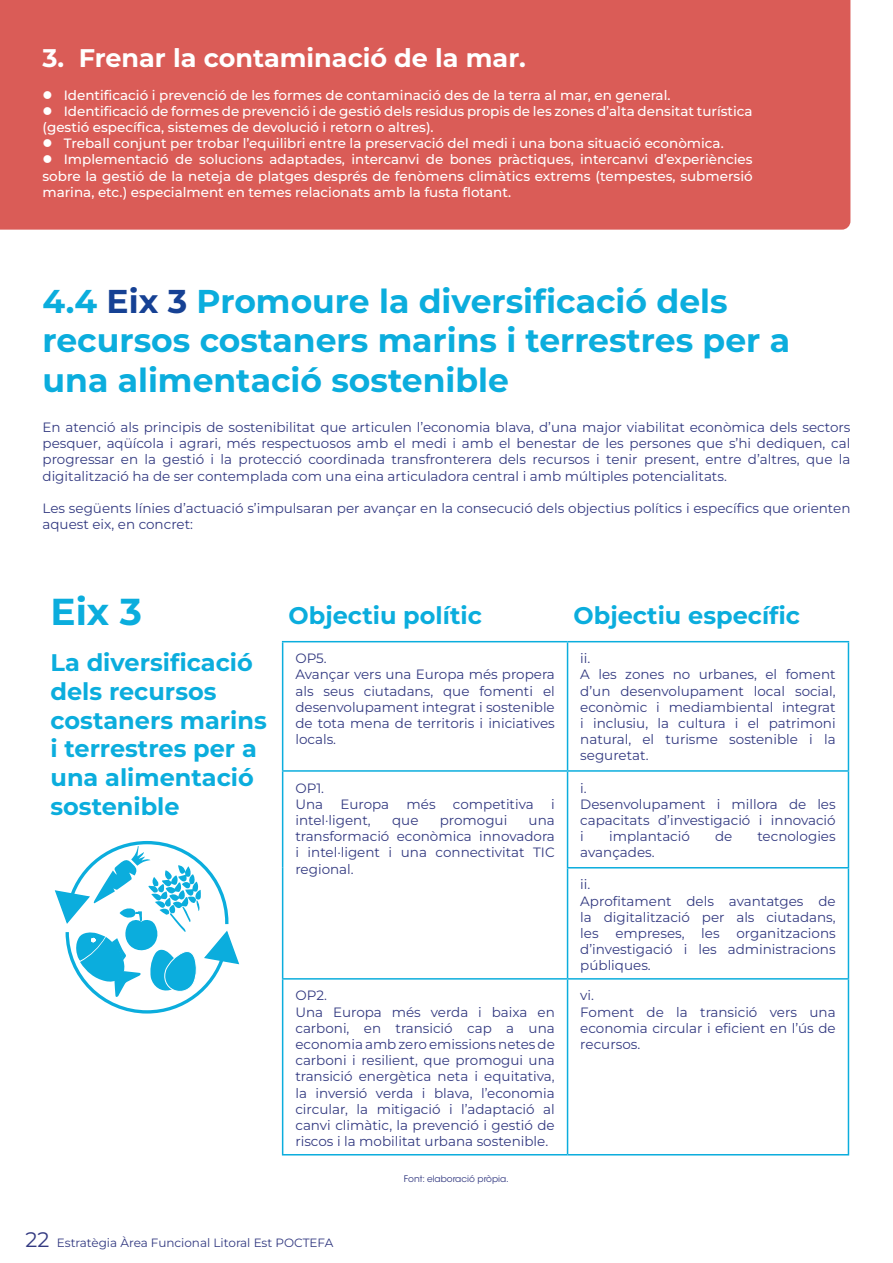
<style>
.page{position:relative;width:893px;height:1263px;background:#fff}
.page>*{position:absolute;margin:0;border:0;box-sizing:border-box;transform-origin:0 0}
.t1{font:700 37.5px "Montserrat";color:#0baddd}
.t2{font:700 33px/39.6px "Montserrat";color:#0baddd}
.t3{font:700 25.5px "Montserrat";color:#fff}
.t4{font:700 24px/28.8px "Montserrat";color:#0baddd}
.t5{font:13.5px/16.2px "Montserrat";color:#333a81}
.t6{font:500 13.5px "Montserrat";color:#fff}
.t7{font:12px "Montserrat";color:#333a81}
.t8{font:9px "ITC Avant Garde Std";color:#333a81}
.s1{color:#164194}
.s2{font-size:21px}
</style>
<div class="page">
<div style="left:0;top:0;width:850px;height:230px;background:#da5c57"></div>
<hr style="left:282px;top:641px;width:286px;height:1px;background:#0baddd">
<hr style="left:282px;top:642px;width:1px;height:128px;background:#0baddd">
<hr style="left:568px;top:641px;width:281px;height:1px;background:#0baddd">
<hr style="left:567px;top:642px;width:1px;height:128px;background:#0baddd">
<hr style="left:848px;top:642px;width:1px;height:128px;background:#0baddd">
<hr style="left:282px;top:770px;width:286px;height:2px;background:#0baddd">
<hr style="left:282px;top:772px;width:1px;height:96px;background:#0baddd">
<hr style="left:282px;top:868px;width:1px;height:110px;background:#0baddd">
<hr style="left:282px;top:978px;width:286px;height:1px;background:#0baddd">
<hr style="left:282px;top:979px;width:1px;height:175px;background:#0baddd">
<hr style="left:282px;top:1154px;width:286px;height:1px;background:#0baddd">
<hr style="left:568px;top:770px;width:281px;height:2px;background:#0baddd">
<hr style="left:567px;top:772px;width:1px;height:95px;background:#0baddd">
<hr style="left:848px;top:772px;width:1px;height:95px;background:#0baddd">
<hr style="left:567px;top:867px;width:282px;height:1px;background:#0baddd">
<hr style="left:567px;top:868px;width:1px;height:110px;background:#0baddd">
<hr style="left:848px;top:868px;width:1px;height:110px;background:#0baddd">
<hr style="left:568px;top:978px;width:281px;height:1px;background:#0baddd">
<hr style="left:567px;top:979px;width:1px;height:175px;background:#0baddd">
<hr style="left:848px;top:979px;width:1px;height:175px;background:#0baddd">
<hr style="left:568px;top:1154px;width:281px;height:1px;background:#0baddd">
<svg style="left:54px;top:841px;width:186px;height:173px"></svg>
<svg style="left:44px;top:91px;width:7px;height:8px"></svg>
<svg style="left:44px;top:107px;width:7px;height:8px"></svg>
<svg style="left:44px;top:139px;width:7px;height:8px"></svg>
<svg style="left:44px;top:155px;width:7px;height:8px"></svg>
<h3 class="t3" style="left:43px;top:40px;width:485px">3. Frenar la contaminació de la mar.</h3>
<p class="t6" style="left:64px;top:85px;width:608px">Identificació i prevenció de les formes de contaminació des de la terra al mar, en general.</p>
<p class="t6" style="left:64px;top:102px;width:690px">Identificació de formes de prevenció i de gestió dels residus propis de les zones d’alta densitat turística</p>
<p class="t6" style="left:43px;top:118px;width:393px">(gestió específica, sistemes de devolució i retorn o altres).</p>
<p class="t6" style="left:64px;top:134px;width:661px">Treball conjunt per trobar l’equilibri entre la preservació del medi i una bona situació econòmica.</p>
<p class="t6" style="left:64px;top:150px;width:690px">Implementació de solucions adaptades, intercanvi de bones pràctiques, intercanvi d’experiències</p>
<p class="t6" style="left:43px;top:166px;width:712px">sobre la gestió de la neteja de platges després de fenòmens climàtics extrems (tempestes, submersió</p>
<p class="t6" style="left:43px;top:183px;width:470px">marina, etc.) especialment en temes relacionats amb la fusta flotant.</p>
<h2 class="t2" style="left:43px;top:279px;width:749px">4.4 <span class="s1">Eix 3</span> Promoure la diversificació dels recursos costaners marins i terrestres per a una alimentació sostenible</h2>
<p class="t5" style="left:43px;top:419px;width:809px;text-align:justify">En atenció als principis de sostenibilitat que articulen l’economia blava, d’una major viabilitat econòmica dels sectors pesquer, aqüícola i agrari, més respectuosos amb el medi i amb el benestar de les persones que s’hi dediquen, cal progressar en la gestió i la protecció coordinada transfronterera dels recursos i tenir present, entre d’altres, que la digitalització ha de ser contemplada com una eina articuladora central i amb múltiples potencialitats.</p>
<p class="t5" style="left:43px;top:500px;width:809px">Les següents línies d’actuació s’impulsaran per avançar en la consecució dels objectius polítics i específics que orienten aquest eix, en concret:</p>
<h1 class="t1" style="left:51px;top:584px;width:93px">Eix 3</h1>
<h3 class="t4" style="left:289px;top:600px;width:195px">Objectiu polític</h3>
<h3 class="t4" style="left:574px;top:600px;width:228px">Objectiu específic</h3>
<h3 class="t4" style="left:51px;top:647px;width:218px">La diversificació dels recursos costaners marins i terrestres per a una alimentació sostenible</h3>
<p class="t5" style="left:295px;top:650px;width:261px">OP5.<br>Avançar vers una Europa més propera als seus ciutadans, que fomenti el desenvolupament integrat i sostenible de tota mena de territoris i iniciatives locals.</p>
<p class="t5" style="left:580px;top:650px;width:257px">ii.<br>A les zones no urbanes, el foment d’un desenvolupament local social, econòmic i mediambiental integrat i inclusiu, la cultura i el patrimoni natural, el turisme sostenible i la seguretat.</p>
<p class="t5" style="left:580px;top:779px;width:257px">i.<br>Desenvolupament i millora de les capacitats d’investigació i innovació i</p>
<p class="t5" style="left:295px;top:779px;width:30px">OP1.<br>Una</p>
<p class="t5" style="left:340px;top:795px;width:50px">Europa</p>
<p class="t5" style="left:407px;top:795px;width:31px">més</p>
<p class="t5" style="left:453px;top:795px;width:82px">competitiva</p>
<p class="t5" style="left:551px;top:795px;width:5px">i</p>
<p class="t5" style="left:295px;top:811px;width:77px">intel·ligent,</p>
<p class="t5" style="left:392px;top:811px;width:28px">que</p>
<p class="t5" style="left:440px;top:811px;width:69px">promogui</p>
<p class="t5" style="left:295px;top:811px;width:261px;text-align:justify;text-indent:233px">una transformació econòmica innovadora i intel·ligent i una connectivitat TIC regional.</p>
<p class="t5" style="left:609px;top:828px;width:82px">implantació</p>
<p class="t5" style="left:715px;top:828px;width:19px">de</p>
<p class="t5" style="left:757px;top:828px;width:80px">tecnologies</p>
<p class="t5" style="left:580px;top:844px;width:76px">avançades.</p>
<p class="t5" style="left:580px;top:876px;width:257px">ii.<br>Aprofitament dels avantatges de la digitalització per als ciutadans, les empreses, les organitzacions d’investigació i les administracions públiques.</p>
<p class="t5" style="left:295px;top:987px;width:261px">OP2.<br>Una Europa més verda i baixa en carboni, en transició cap a una economia amb zero emissions netes de carboni i resilient, que promogui una transició energètica neta i equitativa, la inversió verda i blava, l’economia circular, la mitigació i l’adaptació al canvi climàtic, la prevenció i gestió de riscos i la mobilitat urbana sostenible.</p>
<p class="t5" style="left:580px;top:987px;width:257px">vi.<br>Foment de la transició vers una economia circular i eficient en l’ús de recursos.</p>
<p class="t8" style="left:404px;top:1173px;width:106px">Font: elaboració pròpia.</p>
<p class="t7" style="left:26px;top:1234px;width:309px"><span class="s2">22</span> Estratègia Àrea Funcional Litoral Est POCTEFA</p>
</div>
